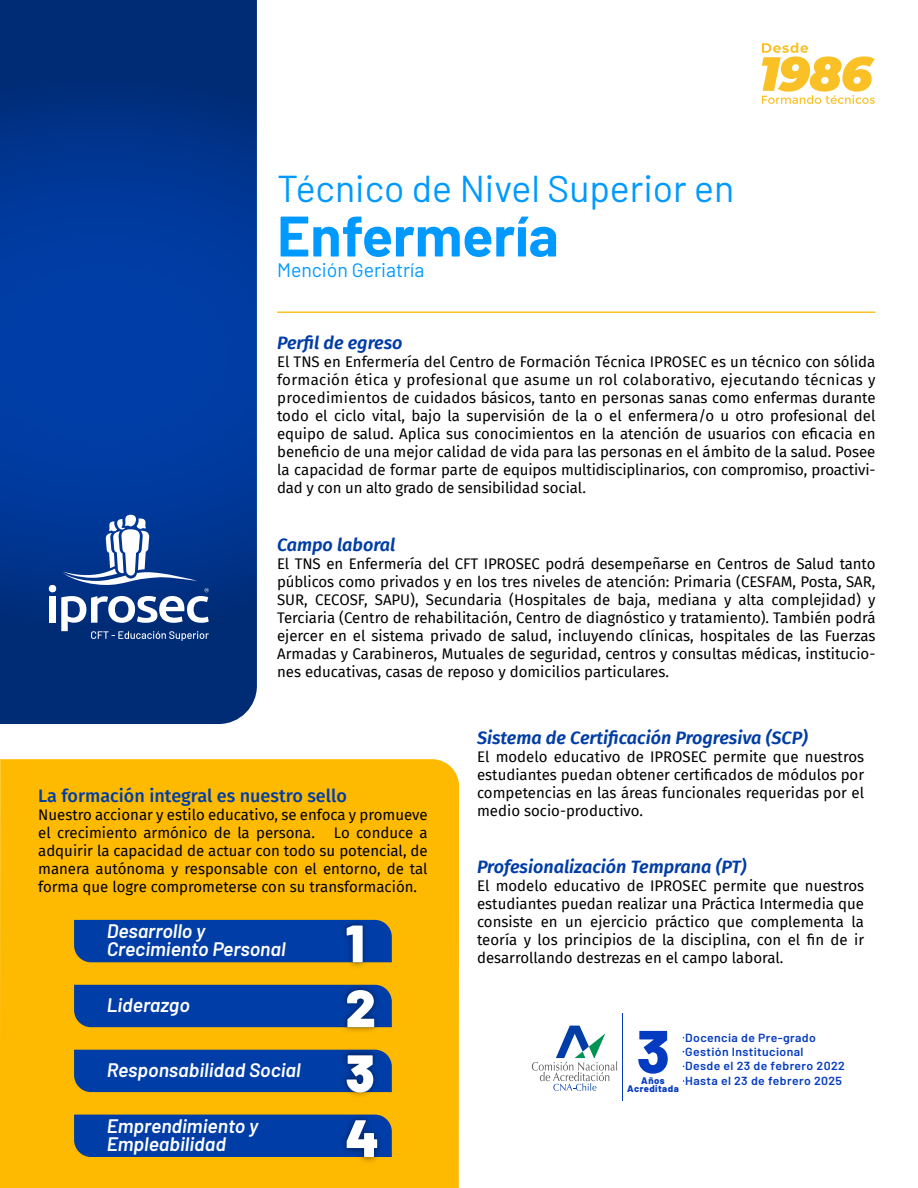
<style>
.page{position:relative;width:918px;height:1188px;background:#fff}
.page>*{position:absolute;margin:0;border:0;box-sizing:border-box;transform-origin:0 0}
.t1{font:800 60.45px "Barlow";color:#053bc0}
.t2{font:700 57px "Barlow";color:#09f}
.t3{font:900 52.5px "Barlow";color:#fff}
.t4{font:37.35px "Barlow";color:#09f}
.t5{font:italic 600 19.5px/18px "Barlow";color:#fff}
.t6{font:19.5px "Barlow";color:#09f}
.t7{font:italic 600 18px "Fira Sans";color:#003da6}
.t8{font:500 18px "Fira Sans";color:#003da6}
.t9{font:15px/18px "Fira Sans";color:#000;text-align:justify}
.t10{font:600 11.7px/14.4px "Barlow";letter-spacing:.03em;color:#053bc0;scale:1.05 1}
.t11{font:800 9.45px/8.4px "Barlow";letter-spacing:.05em;color:#053bc0;text-align:center}
</style>
<div class="page">
<svg style="left:0;top:0;width:257px;height:724px"></svg>
<svg style="left:762px;top:43px;width:113px;height:61px"></svg>
<div style="left:49px;top:596px;width:7px;height:27px;background:#fff"></div>
<div style="left:49px;top:585px;width:7px;height:7px;background:#fff;border-radius:3px"></div>
<svg style="left:61px;top:515px;width:148px;height:126px"></svg>
<hr style="left:277px;top:311px;width:598px;height:2px;background:#fac126">
<div style="left:0;top:759px;width:459px;height:429px;background:#feba00"></div>
<div style="left:74px;top:920px;width:318px;height:42px;background:#003da6"></div>
<img style="left:336px;top:907px;width:38px;height:66px">
<div style="left:74px;top:1115px;width:318px;height:42px;background:#003da6"></div>
<img style="left:336px;top:1102px;width:52px;height:78px">
<div style="left:74px;top:985px;width:318px;height:42px;background:#003da6"></div>
<img style="left:336px;top:973px;width:50px;height:77px">
<div style="left:74px;top:1050px;width:318px;height:42px;background:#003da6"></div>
<img style="left:336px;top:1038px;width:48px;height:76px">
<svg style="left:532px;top:1026px;width:85px;height:65px"></svg>
<hr style="left:622px;top:1013px;width:1px;height:88px;background:#053bc0">
<h3 class="t4" style="left:277px;top:161px;width:459px">Técnico de Nivel Superior en</h3>
<h2 class="t2" style="left:277px;top:194px;width:283px">Enfermería</h2>
<h3 class="t6" style="left:277px;top:256px;width:149px">Mención Geriatría</h3>
<p class="t7" style="left:277px;top:328px;width:127px">Perfil de egreso</p>
<p class="t9" style="left:277px;top:353px;width:600px">El TNS en Enfermería del Centro de Formación Técnica IPROSEC es un técnico con sólida formación ética y profesional que asume un rol colaborativo, ejecutando técnicas y procedimientos de cuidados básicos, tanto en personas sanas como enfermas durante todo el ciclo vital, bajo la supervisión de la o el enfermera/o u otro profesional del equipo de salud. Aplica sus conocimientos en la atención de usuarios con eficacia en beneficio de una mejor calidad de vida para las personas en el ámbito de la salud. Posee la capacidad de formar parte de equipos multidisciplinarios, con compromiso, proactivi&shy;dad y con un alto grado de sensibilidad social.</p>
<p class="t7" style="left:277px;top:530px;width:120px">Campo laboral</p>
<p class="t9" style="left:277px;top:554px;width:600px">El TNS en Enfermería del CFT IPROSEC podrá desempeñarse en Centros de Salud tanto públicos como privados y en los tres niveles de atención: Primaria (CESFAM, Posta, SAR, SUR, CECOSF, SAPU), Secundaria (Hospitales de baja, mediana y alta complejidad) y Terciaria (Centro de rehabilitación, Centro de diagnóstico y tratamiento). También podrá ejercer en el sistema privado de salud, incluyendo clínicas, hospitales de las Fuerzas Armadas y Carabineros, Mutuales de seguridad, centros y consultas médicas, institucio&shy;nes educativas, casas de reposo y domicilios particulares.</p>
<p class="t8" style="left:38px;top:781px;width:310px">La formación integral es nuestro sello</p>
<p class="t9" style="left:38px;top:805px;width:391px">Nuestro accionar y estilo educativo, se enfoca y promueve el crecimiento armónico de la persona.</p>
<p class="t9" style="left:38px;top:823px;width:391px;text-indent:296px">Lo conduce a adquirir la capacidad de actuar con todo su potencial, de manera autónoma y responsable con el entorno, de tal forma que logre comprometerse con su transformación.</p>
<h3 class="t5" style="left:107px;top:921px;width:180px">Desarrollo y<br>Crecimiento Personal</h3>
<h3 class="t3" style="left:346px;top:904px;width:20px">1</h3>
<h3 class="t5" style="left:107px;top:994px;width:85px">Liderazgo</h3>
<h3 class="t3" style="left:346px;top:969px;width:32px">2</h3>
<h3 class="t5" style="left:107px;top:1059px;width:195px">Responsabilidad Social</h3>
<h3 class="t3" style="left:346px;top:1034px;width:31px">3</h3>
<h3 class="t5" style="left:107px;top:1115px;width:153px">Emprendimiento y<br>Empleabilidad</h3>
<h3 class="t3" style="left:346px;top:1099px;width:35px">4</h3>
<p class="t7" style="left:477px;top:723px;width:332px">Sistema de Certificación Progresiva (SCP)</p>
<p class="t9" style="left:477px;top:747px;width:389px">El modelo educativo de IPROSEC permite que nuestros estudiantes puedan obtener certificados de módulos por competencias en las áreas funcionales requeridas por el medio socio-productivo.</p>
<p class="t7" style="left:477px;top:852px;width:271px">Profesionalización Temprana (PT)</p>
<p class="t9" style="left:477px;top:877px;width:389px">El modelo educativo de IPROSEC permite que nuestros estudiantes puedan realizar una Práctica Intermedia que consiste en un ejercicio práctico que complementa la teoría y los principios de la disciplina, con el fin de ir desarrollando destrezas en el campo laboral.</p>
<h1 class="t1" style="left:637px;top:1006px;width:35px">3</h1>
<p class="t11" style="left:627px;top:1076px;width:53px">Años<br>Acreditada</p>
<p class="t10" style="left:685px;top:1029px;width:154px">Docencia de Pre-grado<br>Gestión Institucional<br>Desde el 23 de febrero 2022<br>Hasta el 23 de febrero 2025</p>
</div>
